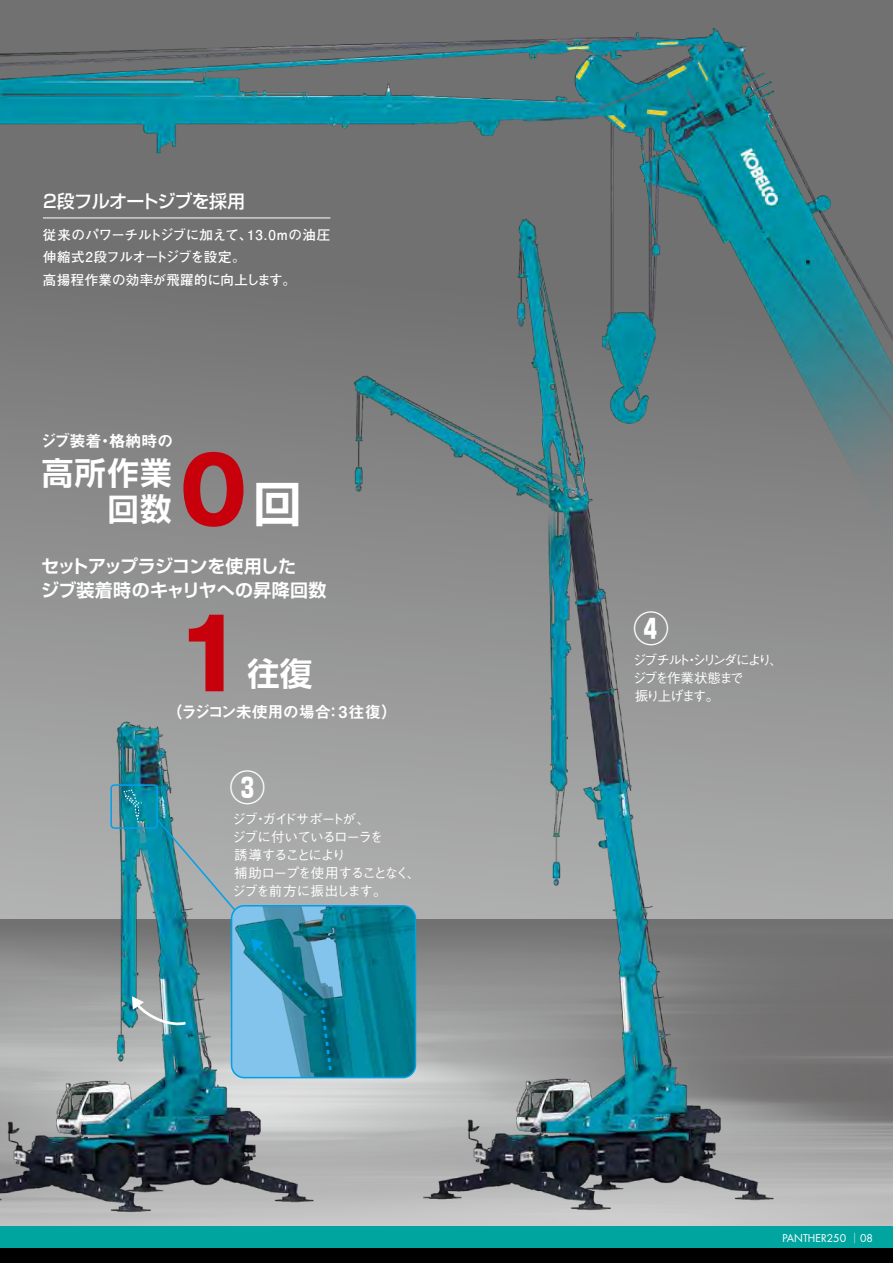
<style>
.page{position:relative;width:893px;height:1263px;background:#fff}
.page>*{position:absolute;margin:0;border:0;box-sizing:border-box;transform-origin:0 0}
.t1{font:700 97.2px "Gothic MB101 Pro";color:#c7000b}
.t2{font:700 90px "Gothic MB101 Pro";color:#c7000b}
.t3{font:700 36px "Shin Go Pr 6 N";color:#fff}
.t4{font:700 32.4px "Shin Go Pr 6 N De";color:#fff}
.t5{font:700 31.5px/36px "Shin Go Pr 6 N De";letter-spacing:.04em;color:#fff;text-align:right}
.t6{font:700 18px/24px "Shin Go Pr 6 N De";letter-spacing:-.015em;color:#fff}
.t7{font:500 18px "Shin Go Pr 6 N";letter-spacing:-.03em;color:#fff}
.t8{font:16.2px "Midashi Go Pro MB31";letter-spacing:-.03em;color:#fff}
.t9{font:500 13.5px/18px "Gothic BBB Pro";letter-spacing:-.09em;color:#fff}
.t10{font:700 13.5px/22.5px "Futo Go B101 Pro";letter-spacing:.01em;color:#fff}
.t11{font:500 13.5px/18px "Gothic BBB Pro";letter-spacing:-.145em;color:#fff}
.t12{font:10.5px "Futura";color:#fff}
.s1{font-family:"Shin Go Pr 6 N De";font-size:48.6px;color:#fff}
.s2{font-family:"Shin Go Pr 6 N";font-weight:300}
</style>
<div class="page">
<img style="left:0;top:0;width:893px;height:105px">
<div style="left:0;top:1227px;width:893px;height:21px;background:#00a5a0"></div>
<div style="left:0;top:1248px;width:893px;height:15px;background:#000"></div>
<img style="left:0;top:105px;width:496px;height:1119px">
<img style="left:210px;top:102px;width:683px;height:1119px">
<svg style="left:132px;top:996px;width:57px;height:30px"></svg>
<svg style="left:155px;top:817px;width:82px;height:95px"></svg>
<hr style="left:43px;top:218px;width:287px;height:1px;background:#fff">
<img style="left:232px;top:906px;width:183px;height:171px">
<div style="left:231px;top:905px;width:185px;height:173px;border:2px solid #00a0e9;border-radius:13px"></div>
<svg style="left:251px;top:939px;width:81px;height:131px"></svg>
<div style="left:110px;top:784px;width:48px;height:45px;border:2px solid #00a0e9;border-radius:3px"></div>
<svg style="left:123px;top:789px;width:21px;height:34px"></svg>
<h3 class="t7" style="left:43px;top:187px;width:203px">2段フルオートジブを採用</h3>
<p class="t10" style="left:43px;top:222px;width:289px">従来のパワーチルトジブに加えて、13.0mの油圧伸縮式2段フルオートジブを設定。<br>高揚程作業の効率が飛躍的に向上します。</p>
<p class="t8" style="left:41px;top:428px;width:134px">ジブ装着・格納時の</p>
<h3 class="t5" style="left:42px;top:454px;width:131px">高所作業回数</h3>
<h2 class="t2" style="left:179px;top:416px;width:124px">0<span class="s1">回</span></h2>
<h3 class="t6" style="left:41px;top:553px;width:287px">セットアップラジコンを使用した<br>ジブ装着時のキャリヤへの昇降回数</h3>
<h1 class="t1" style="left:173px;top:574px;width:75px">1</h1>
<h3 class="t4" style="left:247px;top:647px;width:66px">往復</h3>
<p class="t8" style="left:166px;top:699px;width:232px">（ラジコン未使用の場合：3往復）</p>
<h3 class="t3" style="left:230px;top:759px;width:37px">③</h3>
<p class="t9" style="left:232px;top:808px;width:189px">ジブ・ガイドサポートが、<br>ジブに付いているローラを<br>誘導することにより<br>補助ロープを使用することなく、ジブを前方に振出します。</p>
<h3 class="t3" style="left:633px;top:600px;width:37px">④</h3>
<p class="t11" style="left:633px;top:649px;width:152px">ジブチルト・シリンダにより、ジブを作業状態まで<br>振り上げます。</p>
<p class="t12" style="left:782px;top:1231px;width:92px">PANTHER250 <span class="s2">│</span>08</p>
</div>
